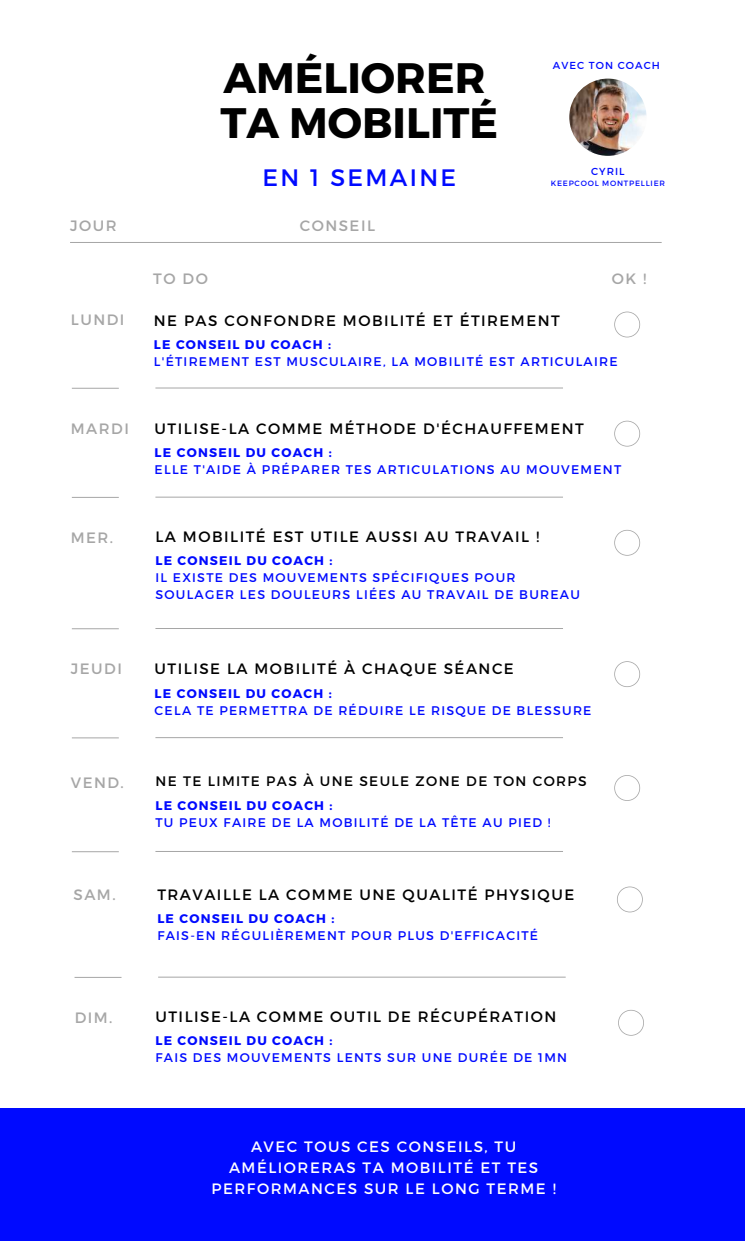
<style>
.page{position:relative;width:745px;height:1241px;background:#fff}
.page>*{position:absolute;margin:0;border:0;box-sizing:border-box;transform-origin:0 0}
.t1{font:700 42.5px/45px "Montserrat";color:#000}
.t2{font:23.75px "Montserrat";letter-spacing:.1em;color:#000aff}
.t3{font:15px "Montserrat";letter-spacing:.1em;color:#000}
.t4{font:15px/20.6px "Montserrat";letter-spacing:.1em;color:#fff;text-align:center}
.t5{font:15px "Montserrat";letter-spacing:.1em;color:#a6a6a6}
.t6{font:13.75px "Montserrat";letter-spacing:.1em;color:#000}
.t7{font:12.5px/16.9px "Montserrat";letter-spacing:.1em;color:#000aff}
.t8{font:700 12.5px "Montserrat";letter-spacing:.1em;color:#000aff}
.t9{font:10.12px "Montserrat";letter-spacing:.1em;color:#000aff}
.t10{font:7.62px "Montserrat";letter-spacing:.1em;color:#000aff}
</style>
<div class="page">
<hr style="left:70px;top:242px;width:591px;height:1px;background:#a6a6a6">
<hr style="left:72px;top:388px;width:47px;height:1px;background:#a6a6a6">
<hr style="left:155px;top:387px;width:408px;height:1px;background:#a6a6a6">
<svg style="left:614px;top:311px;width:26px;height:26px"></svg>
<hr style="left:72px;top:497px;width:47px;height:1px;background:#a6a6a6">
<hr style="left:155px;top:496px;width:408px;height:1px;background:#a6a6a6">
<svg style="left:614px;top:420px;width:26px;height:26px"></svg>
<hr style="left:72px;top:628px;width:47px;height:1px;background:#a6a6a6">
<hr style="left:155px;top:628px;width:408px;height:1px;background:#a6a6a6">
<svg style="left:614px;top:530px;width:26px;height:25px"></svg>
<hr style="left:72px;top:737px;width:47px;height:1px;background:#a6a6a6">
<hr style="left:155px;top:737px;width:408px;height:1px;background:#a6a6a6">
<svg style="left:614px;top:661px;width:26px;height:26px"></svg>
<hr style="left:72px;top:851px;width:47px;height:1px;background:#a6a6a6">
<hr style="left:155px;top:851px;width:408px;height:1px;background:#a6a6a6">
<svg style="left:614px;top:775px;width:26px;height:25px"></svg>
<hr style="left:74px;top:976px;width:47px;height:1px;background:#a6a6a6">
<hr style="left:158px;top:976px;width:407px;height:1px;background:#a6a6a6">
<svg style="left:617px;top:886px;width:25px;height:26px"></svg>
<svg style="left:618px;top:1009px;width:25px;height:26px"></svg>
<div style="left:0;top:1107px;width:744px;height:133px;background:#000aff"></div>
<img style="left:569px;top:79px;width:77px;height:77px;border-radius:50%">
<h1 class="t1" style="left:220px;top:54px;width:279px">AMÉLIORER<br>TA MOBILITÉ</h1>
<h2 class="t2" style="left:262px;top:162px;width:195px">EN 1 SEMAINE</h2>
<p class="t5" style="left:70px;top:215px;width:48px">JOUR</p>
<p class="t5" style="left:300px;top:215px;width:77px">CONSEIL</p>
<p class="t9" style="left:553px;top:59px;width:108px">AVEC TON COACH</p>
<p class="t9" style="left:591px;top:164px;width:35px">CYRIL</p>
<p class="t10" style="left:550px;top:178px;width:116px">KEEPCOOL MONTPELLIER</p>
<p class="t5" style="left:71px;top:310px;width:55px">LUNDI</p>
<p class="t5" style="left:153px;top:269px;width:56px">TO DO</p>
<p class="t5" style="left:611px;top:269px;width:36px">OK !</p>
<p class="t3" style="left:154px;top:311px;width:407px">NE PAS CONFONDRE MOBILITÉ ET ÉTIREMENT</p>
<p class="t8" style="left:154px;top:337px;width:178px">LE CONSEIL DU COACH :</p>
<p class="t7" style="left:154px;top:353px;width:465px">L'ÉTIREMENT EST MUSCULAIRE, LA MOBILITÉ EST ARTICULAIRE</p>
<p class="t5" style="left:71px;top:419px;width:59px">MARDI</p>
<p class="t3" style="left:155px;top:419px;width:430px">UTILISE-LA COMME MÉTHODE D'ÉCHAUFFEMENT</p>
<p class="t8" style="left:155px;top:444px;width:178px">LE CONSEIL DU COACH :</p>
<p class="t7" style="left:155px;top:460px;width:468px">ELLE T'AIDE À PRÉPARER TES ARTICULATIONS AU MOUVEMENT</p>
<p class="t5" style="left:71px;top:528px;width:44px">MER.</p>
<p class="t3" style="left:155px;top:526px;width:385px">LA MOBILITÉ EST UTILE AUSSI AU TRAVAIL !</p>
<p class="t8" style="left:155px;top:552px;width:178px">LE CONSEIL DU COACH :</p>
<p class="t7" style="left:155px;top:568px;width:426px">IL EXISTE DES MOUVEMENTS SPÉCIFIQUES POUR<br>SOULAGER LES DOULEURS LIÉES AU TRAVAIL DE BUREAU</p>
<p class="t5" style="left:71px;top:659px;width:52px">JEUDI</p>
<p class="t3" style="left:155px;top:659px;width:360px">UTILISE LA MOBILITÉ À CHAQUE SÉANCE</p>
<p class="t8" style="left:155px;top:685px;width:178px">LE CONSEIL DU COACH :</p>
<p class="t7" style="left:155px;top:701px;width:438px">CELA TE PERMETTRA DE RÉDUIRE LE RISQUE DE BLESSURE</p>
<p class="t5" style="left:71px;top:773px;width:55px">VEND.</p>
<p class="t6" style="left:155px;top:772px;width:432px">NE TE LIMITE PAS À UNE SEULE ZONE DE TON CORPS</p>
<p class="t8" style="left:155px;top:797px;width:178px">LE CONSEIL DU COACH :</p>
<p class="t7" style="left:155px;top:813px;width:396px">TU PEUX FAIRE DE LA MOBILITÉ DE LA TÊTE AU PIED !</p>
<p class="t5" style="left:73px;top:884px;width:44px">SAM.</p>
<p class="t3" style="left:157px;top:884px;width:418px">TRAVAILLE LA COMME UNE QUALITÉ PHYSIQUE</p>
<p class="t8" style="left:157px;top:910px;width:178px">LE CONSEIL DU COACH :</p>
<p class="t7" style="left:157px;top:926px;width:382px">FAIS-EN RÉGULIÈREMENT POUR PLUS D'EFFICACITÉ</p>
<p class="t5" style="left:75px;top:1007px;width:39px">DIM.</p>
<p class="t3" style="left:155px;top:1006px;width:402px">UTILISE-LA COMME OUTIL DE RÉCUPÉRATION</p>
<p class="t8" style="left:155px;top:1032px;width:178px">LE CONSEIL DU COACH :</p>
<p class="t7" style="left:155px;top:1048px;width:413px">FAIS DES MOUVEMENTS LENTS SUR UNE DURÉE DE 1MN</p>
<p class="t4" style="left:211px;top:1135px;width:345px">AVEC TOUS CES CONSEILS, TU<br>AMÉLIORERAS TA MOBILITÉ ET TES<br>PERFORMANCES SUR LE LONG TERME !</p>
</div>
